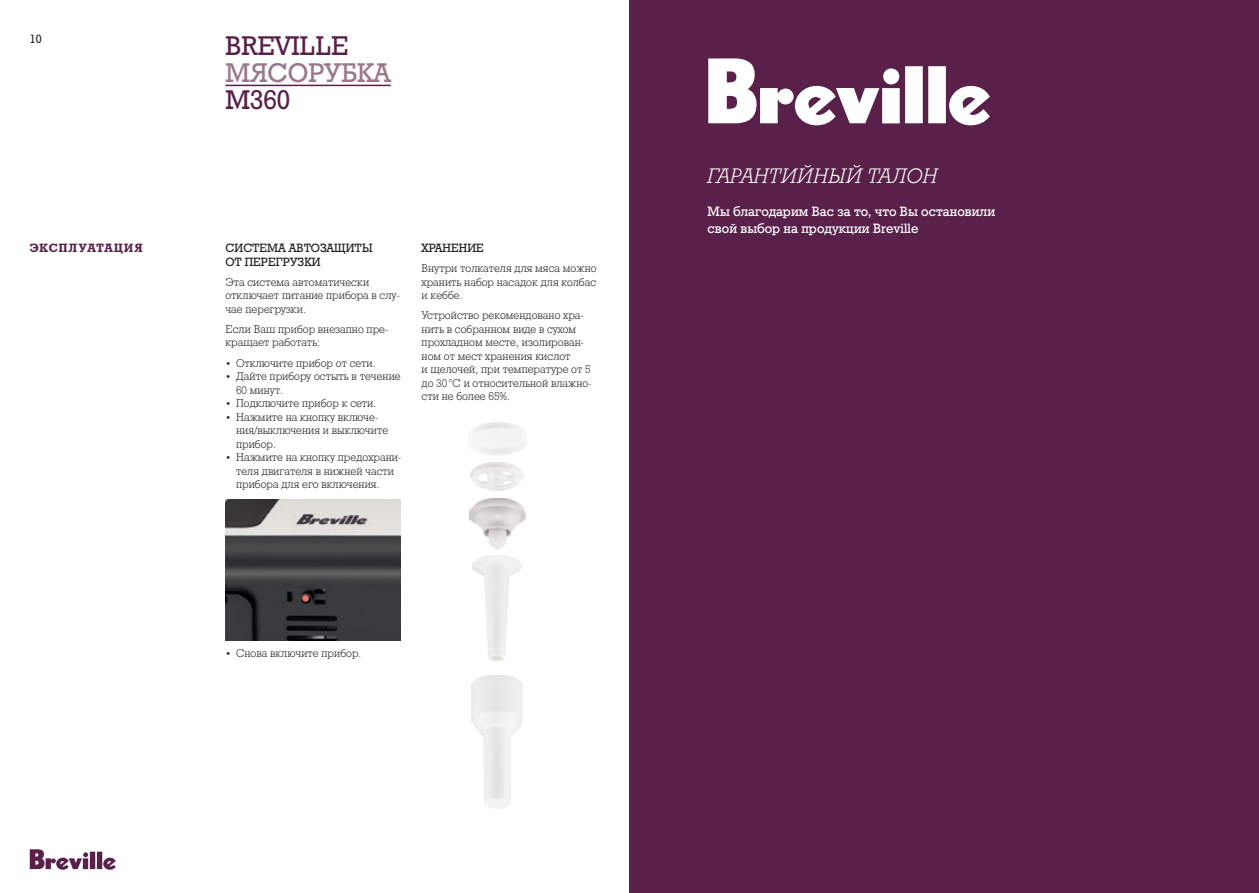
<style>
.page{position:relative;width:1259px;height:893px;background:#fff}
.page>*{position:absolute;margin:0;border:0;box-sizing:border-box;transform-origin:0 0}
.t1{font:27px "Geo Slb 712 Medium CBT";color:#592049}
.t2{font:27px "Geo Slb 712 Medium CBT";color:#997889}
.t3{font:italic 21px "Geo Slb 712 Light CBT";letter-spacing:.005em;color:#fff}
.t4{font:13.5px/16.5px "Geo Slb 712 Medium CBT";letter-spacing:.005em;color:#fff}
.t5{font:12px/14.4px "Geo Slb 712 Medium CBT";letter-spacing:.005em;color:#231f20}
.t6{font:12px "Geo Slb 712 Bold CBT";letter-spacing:.085em;color:#592049}
.t7{font:11.25px/13.5px "Geo Slb 712 Light CBT";letter-spacing:.005em;color:#231f20}
.s1{font-size:9.6px}
</style>
<div class="page">
<div style="left:629px;top:0;width:630px;height:893px;background:#592049"></div>
<svg style="left:708px;top:58px;width:282px;height:67px"></svg>
<img style="left:469px;top:498px;width:56px;height:50px">
<svg style="left:30px;top:849px;width:86px;height:21px"></svg>
<hr style="left:225px;top:85px;width:166px;height:1px;background:#592049">
<img style="left:225px;top:499px;width:175px;height:141px">
<p class="t5" style="left:30px;top:32px;width:13px">10</p>
<h1 class="t1" style="left:225px;top:30px;width:125px">BREVILLE</h1>
<h1 class="t2" style="left:225px;top:57px;width:167px">Мясорубка</h1>
<h1 class="t1" style="left:225px;top:84px;width:66px">M360</h1>
<p class="t6" style="left:30px;top:240px;width:114px">ЭКСПЛУАТАЦИЯ</p>
<p class="t5" style="left:225px;top:240px;width:149px">СИСТЕМА АВТОЗАЩИТЫ<br>ОТ ПЕРЕГРУЗКИ</p>
<p class="t7" style="left:225px;top:275px;width:176px">Эта система автоматически отключает питание прибора в слу&shy;чае перегрузки.</p>
<p class="t7" style="left:225px;top:322px;width:164px">Если Ваш прибор внезапно пре&shy;кращает работать:</p>
<p class="t7" style="left:225px;top:356px;width:152px"><span class="s1">•</span> Отключите прибор от сети.</p>
<p class="t7" style="left:236px;top:369px;width:166px;text-indent:-11px"><span class="s1">•</span> Дайте прибору остыть в течение<br>60 минут.</p>
<p class="t7" style="left:225px;top:396px;width:152px"><span class="s1">•</span> Подключите прибор к сети.</p>
<p class="t7" style="left:236px;top:410px;width:154px;text-indent:-11px"><span class="s1">•</span> Нажмите на кнопку включе&shy;ния/выключения и выключите прибор.</p>
<p class="t7" style="left:236px;top:450px;width:166px;text-indent:-11px"><span class="s1">•</span> Нажмите на кнопку предохрани&shy;теля двигателя в нижней части прибора для его включения.</p>
<p class="t5" style="left:421px;top:240px;width:64px">ХРАНЕНИЕ</p>
<p class="t7" style="left:421px;top:261px;width:177px;text-align:justify">Внутри толкателя для мяса можно хранить набор насадок для колбас и кеббе.</p>
<p class="t7" style="left:421px;top:309px;width:171px">Устройство рекомендовано хра&shy;нить в собранном виде в сухом прохладном месте, изолирован&shy;ном от мест хранения кислот<br>и щелочей, при температуре от 5 до 30 °С и относительной влажно&shy;сти не более 65%.</p>
<p class="t7" style="left:225px;top:646px;width:137px"><span class="s1">•</span> Снова включите прибор.</p>
<h2 class="t3" style="left:707px;top:164px;width:232px">ГАРА НТИЙНЫЙ ТАЛОН</h2>
<p class="t4" style="left:707px;top:204px;width:289px">Мы благодарим Вас за то, что Вы остановили свой выбор на продукции Breville</p>
</div>
